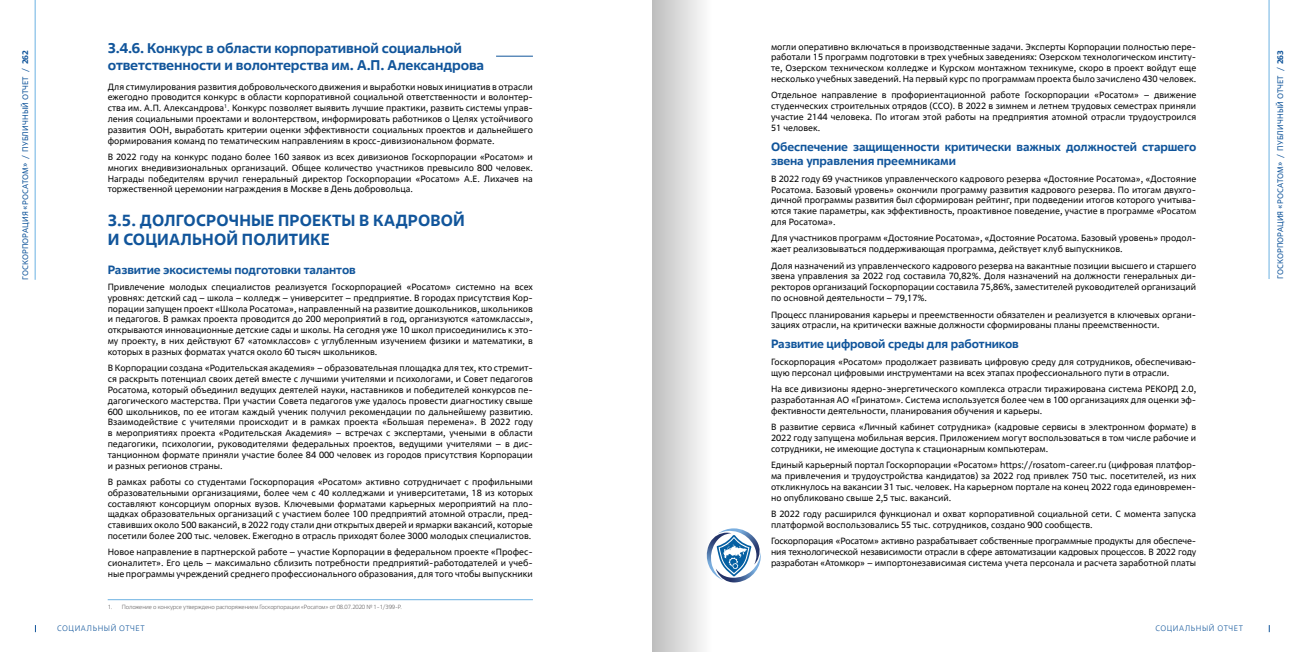
<style>
.page{position:relative;width:1304px;height:652px;background:#fff}
.page>*{position:absolute;margin:0;border:0;box-sizing:border-box;transform-origin:0 0}
.t1{font:700 16px/19.2px "Rosatom";letter-spacing:.01em;color:#11559b}
.t2{font:700 14px/16.8px "Rosatom";letter-spacing:-.01em;color:#11559b}
.t3{font:700 12px/14.4px "Rosatom";letter-spacing:-.01em;color:#11559b}
.t4{font:9px/10.8px "Rosatom";color:#000;text-align:justify}
.t5{font:8px "Rosatom";letter-spacing:.01em;color:#11559b}
.t6{font:300 8px "Rosatom";letter-spacing:.07em;color:#11559b}
.t7{font:700 8px "Rosatom";color:#11559b}
.t8{font:300 6px "Rosatom";letter-spacing:-.02em;color:#656364}
.s1{font-weight:700}
</style>
<div class="page">
<hr style="left:35px;top:0;width:1px;height:280px;background:#6bb1e2">
<hr style="left:1269px;top:0;width:1px;height:279px;background:#6bb1e2">
<hr style="left:496px;top:56px;width:37px;height:1px;background:#11559b">
<hr style="left:108px;top:600px;width:425px;height:1px;background:#6bb1e2">
<svg style="left:720px;top:528px;width:41px;height:54px"></svg>
<div style="left:652px;top:0;width:68px;height:652px;background:linear-gradient(to right,#bfbfbf,#fff)"></div>
<p class="t7" style="left:20px;top:64px;width:16px;rotate:-90deg">262</p>
<p class="t5" style="left:20px;top:280px;width:213px;rotate:-90deg">ГОСКОРПОРАЦИЯ «РОСАТОМ» / ПУБЛИЧНЫЙ ОТЧЕТ /</p>
<h2 class="t2" style="left:108px;top:40px;width:378px">3.4.6. Конкурс в области корпоративной социальной ответственности и волонтерства им. А.П. Александрова</h2>
<p class="t4" style="left:108px;top:81px;width:427px">Для стимулирования развития добровольческого движения и выработки новых инициатив в отрасли ежегодно проводится конкурс в области корпоративной социальной ответственности и волонтер&shy;ства им. А.П. Александрова<sup>1</sup>. Конкурс позволяет выявить лучшие практики, развить системы управ&shy;ления социальными проектами и волонтерством, информировать работников о Целях устойчивого развития ООН, выработать критерии оценки эффективности социальных проектов и дальнейшего формирования команд по тематическим направлениям в кросс-дивизиональном формате.</p>
<p class="t4" style="left:108px;top:151px;width:427px">В 2022 году на конкурс подано более 160 заявок из всех дивизионов Госкорпорации «Росатом» и многих внедивизиональных организаций. Общее количество участников превысило 800 человек.<br>Награды победителям вручил генеральный директор Госкорпорации «Росатом» А.Е. Лихачев на торжественной церемонии награждения в Москве в День добровольца.</p>
<h1 class="t1" style="left:108px;top:210px;width:359px">3.5. ДОЛГОСРОЧНЫЕ ПРОЕКТЫ В КАДРОВОЙ<br>И СОЦИАЛЬНОЙ ПОЛИТИКЕ</h1>
<h3 class="t3" style="left:108px;top:262px;width:250px">Развитие экосистемы подготовки талантов</h3>
<p class="t4" style="left:108px;top:281px;width:427px">Привлечение молодых специалистов реализуется Госкорпорацией «Росатом» системно на всех уровнях: детский сад – школа – колледж – университет – предприятие. В городах присутствия Кор&shy;порации запущен проект «Школа Росатома», направленный на развитие дошкольников, школьников и педагогов. В рамках проекта проводится до 200 мероприятий в год, организуются «атомклассы», открываются инновационные детские сады и школы. На сегодня уже 10 школ присоединились к это&shy;му проекту, в них действуют 67 «атомклассов» с углубленным изучением физики и математики, в которых в разных форматах учатся около 60 тысяч школьников.</p>
<p class="t4" style="left:108px;top:363px;width:427px">В Корпорации создана «Родительская академия» – образовательная площадка для тех, кто стремит&shy;ся раскрыть потенциал своих детей вместе с лучшими учителями и психологами, и Совет педагогов Росатома, который объединил ведущих деятелей науки, наставников и победителей конкурсов пе&shy;дагогического мастерства. При участии Совета педагогов уже удалось провести диагностику свыше 600 школьников, по ее итогам каждый ученик получил рекомендации по дальнейшему развитию.<br>Взаимодействие с учителями происходит и в рамках проекта «Большая перемена». В 2022 году в мероприятиях проекта «Родительская Академия» – встречах с экспертами, учеными в области педагогики, психологии, руководителями федеральных проектов, ведущими учителями – в дис&shy;танционном формате приняли участие более 84 000 человек из городов присутствия Корпорации и разных регионов страны.</p>
<p class="t4" style="left:108px;top:476px;width:427px">В рамках работы со студентами Госкорпорация «Росатом» активно сотрудничает с профильными образовательными организациями, более чем с 40 колледжами и университетами, 18 из которых составляют консорциум опорных вузов. Ключевыми форматами карьерных мероприятий на пло&shy;щадках образовательных организаций с участием более 100 предприятий атомной отрасли, пред&shy;ставивших около 500 вакансий, в 2022 году стали дни открытых дверей и ярмарки вакансий, которые посетили более 200 тыс. человек. Ежегодно в отрасль приходят более 3000 молодых специалистов.</p>
<p class="t4" style="left:108px;top:547px;width:427px">Новое направление в партнерской работе – участие Корпорации в федеральном проекте «Профес&shy;сионалитет». Его цель – максимально сблизить потребности предприятий-работодателей и учеб&shy;ные программы учреждений среднего профессионального образования, для того чтобы выпускники</p>
<p class="t8" style="left:108px;top:604px;width:296px">1. Положение о конкурсе утверждено распоряжением Госкорпорации «Росатом» от 08.07.2020 № 1-1/399-Р.</p>
<p class="t4" style="left:771px;top:41px;width:427px">могли оперативно включаться в производственные задачи. Эксперты Корпорации полностью пере&shy;работали 15 программ подготовки в трех учебных заведениях: Озерском технологическом институ&shy;те, Озерском техническом колледже и Курском монтажном техникуме, скоро в проект войдут еще несколько учебных заведений. На первый курс по программам проекта было зачислено 430 человек.</p>
<p class="t4" style="left:771px;top:90px;width:427px">Отдельное направление в профориентационной работе Госкорпорации «Росатом» – движение студенческих строительных отрядов (ССО). В 2022 в зимнем и летнем трудовых семестрах приняли участие 2144 человека. По итогам этой работы на предприятия атомной отрасли трудоустроился 51 человек.</p>
<h3 class="t3" style="left:771px;top:139px;width:427px">Обеспечение защищенности критически важных должностей старшего звена управления преемниками</h3>
<p class="t4" style="left:771px;top:173px;width:427px">В 2022 году 69 участников управленческого кадрового резерва «Достояние Росатома», «Достояние Росатома. Базовый уровень» окончили программу развития кадрового резерва. По итогам двухго&shy;дичной программы развития был сформирован рейтинг, при подведении итогов которого учитыва&shy;ются такие параметры, как эффективность, проактивное поведение, участие в программе «Росатом для Росатома».</p>
<p class="t4" style="left:771px;top:233px;width:427px">Для участников программ «Достояние Росатома», «Достояние Росатома. Базовый уровень» продол&shy;жает реализовываться поддерживающая программа, действует клуб выпускников.</p>
<p class="t4" style="left:771px;top:260px;width:427px">Доля назначений из управленческого кадрового резерва на вакантные позиции высшего и старшего звена управления за 2022 год составила 70,82%. Доля назначений на должности генеральных ди&shy;ректоров организаций Госкорпорации составила 75,86%, заместителей руководителей организаций по основной деятельности – 79,17%.</p>
<p class="t4" style="left:771px;top:309px;width:427px">Процесс планирования карьеры и преемственности обязателен и реализуется в ключевых органи&shy;зациях отрасли, на критически важные должности сформированы планы преемственности.</p>
<h3 class="t3" style="left:771px;top:337px;width:249px">Развитие цифровой среды для работников</h3>
<p class="t4" style="left:771px;top:356px;width:427px">Госкорпорация «Росатом» продолжает развивать цифровую среду для сотрудников, обеспечиваю&shy;щую персонал цифровыми инструментами на всех этапах профессионального пути в отрасли.</p>
<p class="t4" style="left:771px;top:384px;width:427px">На все дивизионы ядерно-энергетического комплекса отрасли тиражирована система РЕКОРД 2.0, разработанная АО «Гринатом». Система используется более чем в 100 организациях для оценки эф&shy;фективности деятельности, планирования обучения и карьеры.</p>
<p class="t4" style="left:771px;top:422px;width:427px">В развитие сервиса «Личный кабинет сотрудника» (кадровые сервисы в электронном формате) в 2022 году запущена мобильная версия. Приложением могут воспользоваться в том числе рабочие и сотрудники, не имеющие доступа к стационарным компьютерам.</p>
<p class="t4" style="left:771px;top:460px;width:427px">Единый карьерный портал Госкорпорации «Росатом» https://rosatom-career.ru (цифровая платфор&shy;ма привлечения и трудоустройства кандидатов) за 2022 год привлек 750 тыс. посетителей, из них откликнулось на вакансии 31 тыс. человек. На карьерном портале на конец 2022 года единовремен&shy;но опубликовано свыше 2,5 тыс. вакансий.</p>
<p class="t4" style="left:771px;top:509px;width:427px">В 2022 году расширился функционал и охват корпоративной социальной сети. С момента запуска платформой воспользовались 55 тыс. сотрудников, создано 900 сообществ.</p>
<p class="t4" style="left:771px;top:536px;width:427px">Госкорпорация «Росатом» активно разрабатывает собственные программные продукты для обеспече&shy;ния технологической независимости отрасли в сфере автоматизации кадровых процессов. В 2022 году разработан «Атомкор» – импортонезависимая система учета персонала и расчета заработной платы</p>
<p class="t6" style="left:57px;top:623px;width:89px">СОЦИАЛЬНЫЙ ОТЧЕТ</p>
<p class="t6" style="left:1155px;top:623px;width:89px">СОЦИАЛЬНЫЙ ОТЧЕТ</p>
<p class="t5" style="left:1275px;top:279px;width:230px;rotate:-90deg">ГОСКОРПОРАЦИЯ «РОСАТОМ» / ПУБЛИЧНЫЙ ОТЧЕТ / <span class="s1">263</span></p>
</div>
